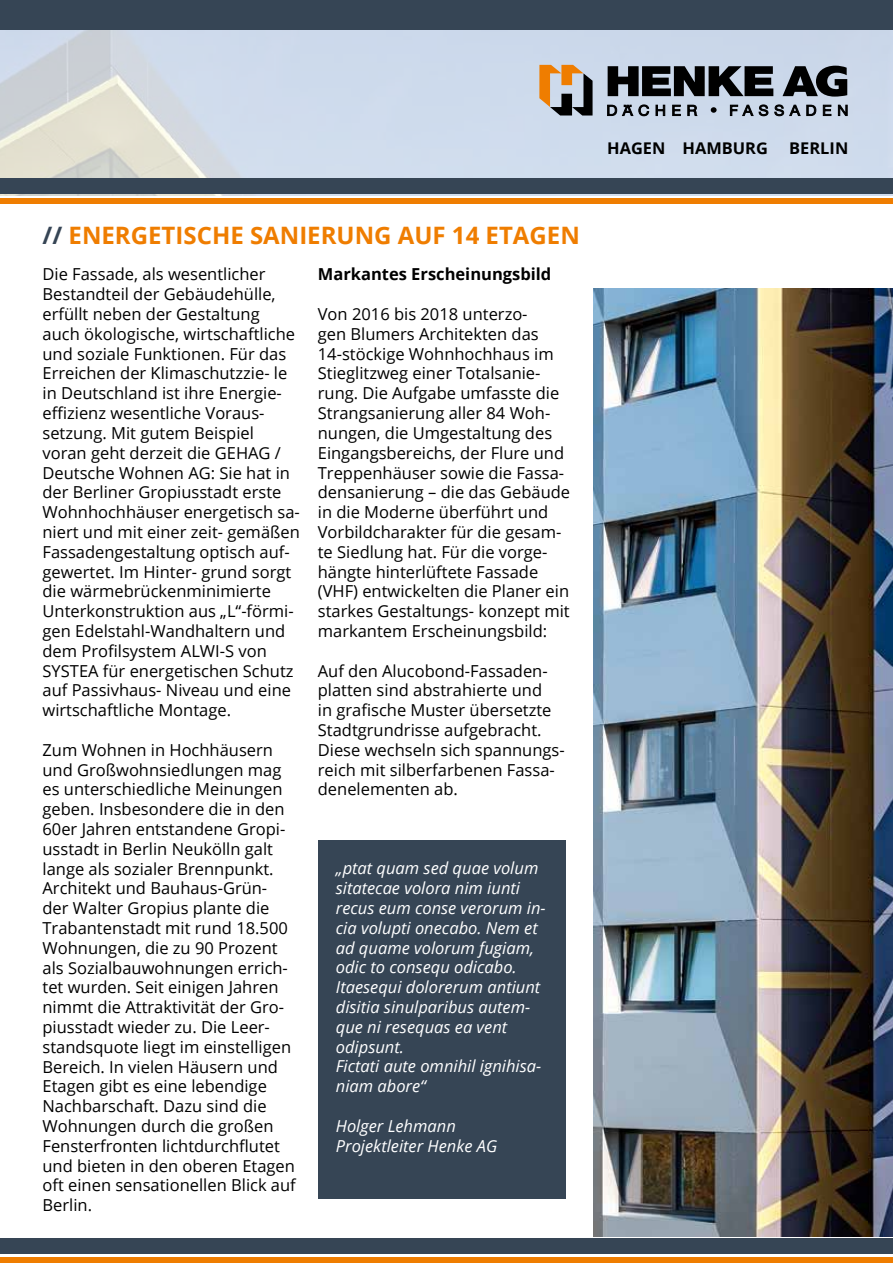
<style>
.page{position:relative;width:893px;height:1263px;background:#fff}
.page>*{position:absolute;margin:0;border:0;box-sizing:border-box;transform-origin:0 0}
.t1{font:700 24px "Open Sans";color:#ef7d00}
.t2{font:16.5px/19.8px "Open Sans";color:#000}
.t3{font:italic 16.5px/19.8px "Open Sans";color:#fff}
.t4{font:700 16.5px "Open Sans";color:#000}
.t5{font:700 16.2px "Open Sans";color:#000}
.s1{color:#364555}
</style>
<div class="page">
<img style="left:0;top:30px;width:893px;height:165px">
<div style="left:0;top:0;width:893px;height:30px;background:#364555"></div>
<svg style="left:608px;top:66px;width:165px;height:30px;background:#3a3d42"></svg>
<svg style="left:782px;top:66px;width:65px;height:31px;background:#4d5158"></svg>
<svg style="left:539px;top:65px;width:54px;height:51px;background:#a28b73"></svg>
<svg style="left:639px;top:105px;width:10px;height:11px"></svg>
<svg style="left:656px;top:105px;width:9px;height:11px"></svg>
<svg style="left:673px;top:105px;width:7px;height:11px"></svg>
<svg style="left:688px;top:105px;width:9px;height:11px"></svg>
<svg style="left:730px;top:105px;width:23px;height:11px"></svg>
<svg style="left:759px;top:105px;width:9px;height:11px"></svg>
<svg style="left:775px;top:105px;width:9px;height:11px"></svg>
<svg style="left:790px;top:105px;width:10px;height:11px"></svg>
<svg style="left:807px;top:105px;width:9px;height:11px"></svg>
<svg style="left:823px;top:105px;width:8px;height:11px"></svg>
<svg style="left:838px;top:105px;width:9px;height:11px"></svg>
<svg style="left:607px;top:105px;width:26px;height:11px"></svg>
<svg style="left:711px;top:107px;width:6px;height:6px"></svg>
<div style="left:0;top:1258px;width:893px;height:5px;background:#ef7d00"></div>
<div style="left:0;top:1238px;width:893px;height:15px;background:#364555"></div>
<img style="left:593px;top:288px;width:300px;height:948px">
<div style="left:0;top:198px;width:893px;height:5px;background:#ef7d00"></div>
<div style="left:0;top:178px;width:893px;height:16px;background:#364555"></div>
<div style="left:318px;top:840px;width:248px;height:359px;background:#364555"></div>
<h1 class="t1" style="left:43px;top:219px;width:539px"><span class="s1">//</span> ENERGETISCHE SANIERUNG AUF 14 ETAGEN</h1>
<p class="t2" style="left:43px;top:264px;width:259px">Die Fassade, als wesentlicher<br>Bestandteil der Gebäudehülle, erfüllt neben der Gestaltung auch ökologische, wirtschaftliche und soziale Funktionen. Für das<br>Erreichen der Klimaschutzzie- le in Deutschland ist ihre Energie&shy;effizienz wesentliche Voraus&shy;setzung. Mit gutem Beispiel voran geht derzeit die GEHAG /<br>Deutsche Wohnen AG: Sie hat in der Berliner Gropiusstadt erste<br>Wohnhochhäuser energetisch sa&shy;niert und mit einer zeit- gemäßen<br>Fassadengestaltung optisch auf&shy;gewertet. Im Hinter- grund sorgt die wärmebrückenminimierte<br>Unterkonstruktion aus „L“-förmi&shy;gen Edelstahl-Wandhaltern und dem Profilsystem ALWI-S von<br>SYSTEA für energetischen Schutz auf Passivhaus- Niveau und eine wirtschaftliche Montage.</p>
<p class="t2" style="left:43px;top:739px;width:255px">Zum Wohnen in Hochhäusern und Großwohnsiedlungen mag es unterschiedliche Meinungen geben. Insbesondere die in den<br>60er Jahren entstandene Gropi&shy;usstadt in Berlin Neukölln galt lange als sozialer Brennpunkt.<br>Architekt und Bauhaus-Grün&shy;der Walter Gropius plante die<br>Trabantenstadt mit rund 18.500<br>Wohnungen, die zu 90 Prozent als Sozialbauwohnungen errich&shy;tet wurden. Seit einigen Jahren nimmt die Attraktivität der Gro&shy;piusstadt wieder zu. Die Leer&shy;standsquote liegt im einstelligen<br>Bereich. In vielen Häusern und<br>Etagen gibt es eine lebendige<br>Nachbarschaft. Dazu sind die<br>Wohnungen durch die großen<br>Fensterfronten lichtdurchflutet und bieten in den oberen Etagen oft einen sensationellen Blick auf<br>Berlin.</p>
<p class="t4" style="left:318px;top:263px;width:235px">Markantes Erscheinungsbild</p>
<p class="t2" style="left:318px;top:304px;width:254px">Von 2016 bis 2018 unterzo-<br>gen Blumers Architekten das<br>14-stöckige Wohnhochhaus im<br>Stieglitzweg einer Totalsanie&shy;rung. Die Aufgabe umfasste die<br>Strangsanierung aller 84 Woh&shy;nungen, die Umgestaltung des<br>Eingangsbereichs, der Flure und<br>Treppenhäuser sowie die Fassa&shy;densanierung – die das Gebäude in die Moderne überführt und<br>Vorbildcharakter für die gesam&shy;te Siedlung hat. Für die vorge&shy;hängte hinterlüftete Fassade (VHF) entwickelten die Planer ein starkes Gestaltungs- konzept mit markantem Erscheinungsbild:</p>
<p class="t2" style="left:318px;top:660px;width:248px">Auf den Alucobond-Fassaden&shy;platten sind abstrahierte und<br>in grafische Muster übersetzte<br>Stadtgrundrisse aufgebracht.<br>Diese wechseln sich spannungs&shy;reich mit silberfarbenen Fassa&shy;denelementen ab.</p>
<p class="t3" style="left:336px;top:858px;width:211px">„ptat quam sed quae volum sitatecae volora nim iunti recus eum conse verorum in&shy;cia volupti onecabo. Nem et ad quame volorum fugiam, odic to consequ odicabo.<br>Itaesequi dolorerum antiunt disitia sinulparibus autem&shy;que ni resequas ea vent odipsunt.<br>Fictati aute omnihil ignihisa&shy;niam abore“</p>
<p class="t3" style="left:336px;top:1115px;width:163px">Holger Lehmann<br>Projektleiter Henke AG</p>
<p class="t5" style="left:607px;top:136px;width:162px">HAGEN HAMBURG</p>
<p class="t5" style="left:789px;top:136px;width:61px">BERLIN</p>
</div>
